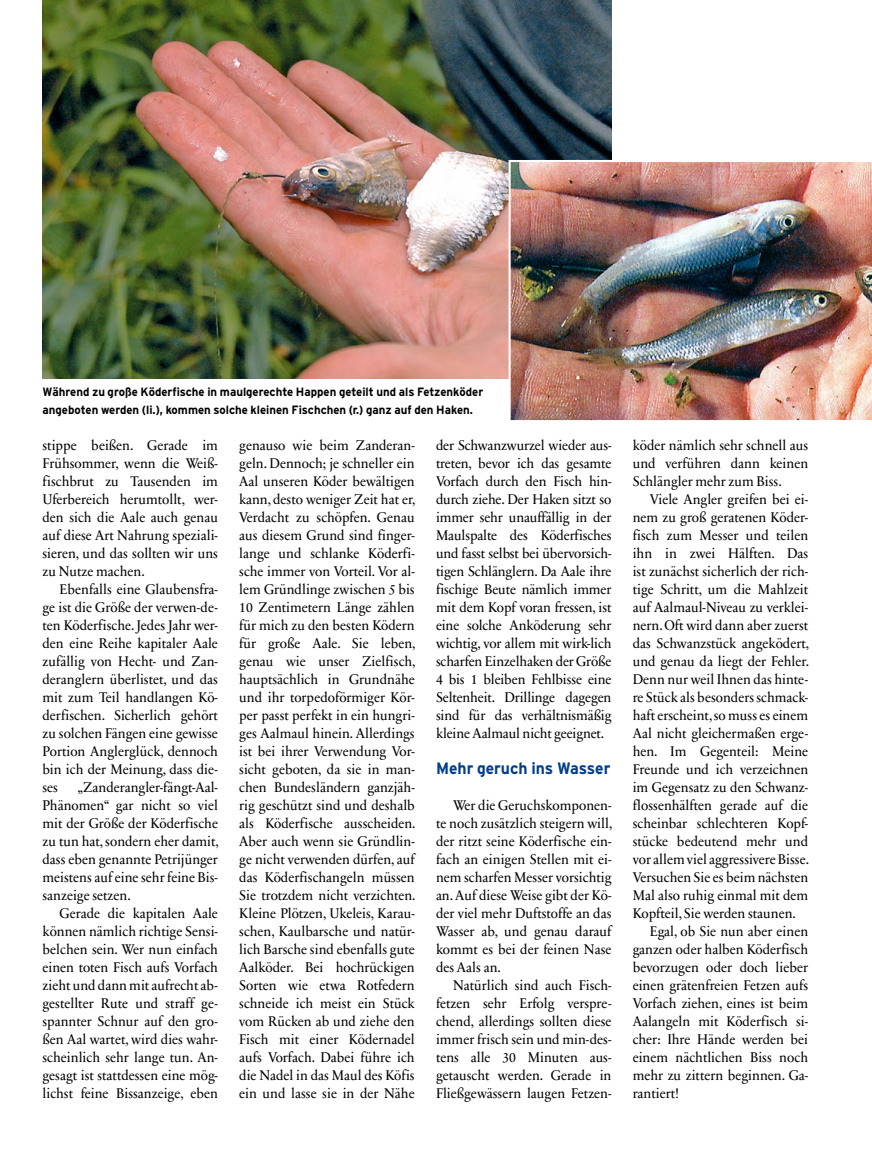
<style>
.page{position:relative;width:872px;height:1174px;background:#fff}
.page>*{position:absolute;margin:0;border:0;box-sizing:border-box;transform-origin:0 0}
.Zwischenüberschrift{font:700 16.5px "Parey Interstate";color:#003e8f;scale:.95 1}
.Fließtext_mit_Einzug{font:14.25px/18px "Sabon Next LT Pro";color:#000;text-align:justify;scale:.95 1}
.BU{font:700 12px/18px "Parey Interstate";color:#000;scale:.95 1}
</style>
<div class="page">
<img style="left:43px;top:0;width:568px;height:378px">
<img style="left:508px;top:160px;width:364px;height:261px">
<p class="BU" style="left:43px;top:383px;width:465px">Während zu große Köderfische in maulgerechte Happen geteilt und als Fetzenköder angeboten werden (li.), kommen solche kleinen Fischchen (r.) ganz auf den Haken.</p>
<p class="Fließtext_mit_Einzug" style="left:43px;top:436px;width:186px">stippe beißen. Gerade im Frühsommer, wenn die Weiß&shy;fischbrut zu Tausenden im Uferbereich herumtollt, wer&shy;den sich die Aale auch genau auf diese Art Nahrung speziali&shy;sieren, und das sollten wir uns zu Nutze machen.</p>
<p class="Fließtext_mit_Einzug" style="left:43px;top:580px;width:186px;text-indent:17px">Ebenfalls eine Glaubensfra&shy;ge ist die Größe der verwen-de&shy;ten Köderfische. Jedes Jahr wer&shy;den eine Reihe kapitaler Aale zufällig von Hecht- und Zan&shy;deranglern überlistet, und das mit zum Teil handlangen Kö&shy;derfischen. Sicherlich gehört zu solchen Fängen eine gewisse Portion Anglerglück, dennoch bin ich der Meinung, dass die&shy;ses</p>
<p class="Fließtext_mit_Einzug" style="left:43px;top:778px;width:187px;text-indent:35px">„Zanderangler-fängt-Aal-Phänomen“ gar nicht so viel mit der Größe der Köderfische zu tun hat, sondern eher damit, dass eben genannte Petrijünger meistens auf eine sehr feine Bis&shy;sanzeige setzen.</p>
<p class="Fließtext_mit_Einzug" style="left:43px;top:904px;width:186px;text-indent:17px">Gerade die kapitalen Aale können nämlich richtige Sensi&shy;belchen sein. Wer nun einfach einen toten Fisch aufs Vorfach zieht und dann mit aufrecht ab&shy;gestellter Rute und straff ge&shy;spannter Schnur auf den gro&shy;ßen Aal wartet, wird dies wahr&shy;scheinlich sehr lange tun. An&shy;gesagt ist stattdessen eine mög&shy;lichst feine Bissanzeige, eben</p>
<p class="Fließtext_mit_Einzug" style="left:239px;top:436px;width:187px">genauso wie beim Zanderan&shy;geln. Dennoch; je schneller ein Aal unseren Köder bewältigen kann, desto weniger Zeit hat er, Verdacht zu schöpfen. Genau aus diesem Grund sind finger&shy;lange und schlanke Köderfi&shy;sche immer von Vorteil. Vor al&shy;lem Gründlinge zwischen 5 bis 10 Zentimetern Länge zählen für mich zu den besten Ködern für große Aale. Sie leben, genau wie unser Zielfisch, hauptsächlich in Grundnähe und ihr torpedoförmiger Kör&shy;per passt perfekt in ein hungri&shy;ges Aalmaul hinein. Allerdings ist bei ihrer Verwendung Vor&shy;sicht geboten, da sie in man&shy;chen Bundesländern ganzjäh&shy;rig geschützt sind und deshalb als Köderfische ausscheiden.<br>Aber auch wenn sie Gründlin&shy;ge nicht verwenden dürfen, auf das Köderfischangeln müssen Sie trotzdem nicht verzichten.<br>Kleine Plötzen, Ukeleis, Karau&shy;schen, Kaulbarsche und natür&shy;lich Barsche sind ebenfalls gute Aalköder. Bei hochrückigen Sorten wie etwa Rotfedern schneide ich meist ein Stück vom Rücken ab und ziehe den Fisch mit einer Ködernadel aufs Vorfach. Dabei führe ich die Nadel in das Maul des Köfis ein und lasse sie in der Nähe</p>
<p class="Fließtext_mit_Einzug" style="left:436px;top:436px;width:186px">der Schwanzwurzel wieder aus&shy;treten, bevor ich das gesamte Vorfach durch den Fisch hin&shy;durch ziehe. Der Haken sitzt so immer sehr unauffällig in der Maulspalte des Köderfisches und fasst selbst bei übervorsich&shy;tigen Schlänglern. Da Aale ihre fischige Beute nämlich immer mit dem Kopf voran fressen, ist eine solche Anköderung sehr wichtig, vor allem mit wirk-lich scharfen Einzelhaken der Größe 4 bis 1 bleiben Fehlbisse eine Seltenheit. Drillinge dagegen sind für das verhältnismäßig kleine Aalmaul nicht geeignet.</p>
<p class="Zwischenüberschrift" style="left:436px;top:759px;width:185px">Mehr geruch ins Wasser</p>
<p class="Fließtext_mit_Einzug" style="left:436px;top:796px;width:187px;text-indent:17px">Wer die Geruchskomponen&shy;te noch zusätzlich steigern will, der ritzt seine Köderfische ein&shy;fach an einigen Stellen mit ei&shy;nem scharfen Messer vorsichtig an. Auf diese Weise gibt der Kö&shy;der viel mehr Duftstoffe an das Wasser ab, und genau darauf kommt es bei der feinen Nase des Aals an.</p>
<p class="Fließtext_mit_Einzug" style="left:436px;top:976px;width:186px;text-indent:17px">Natürlich sind auch Fisch&shy;fetzen sehr Erfolg verspre&shy;chend, allerdings sollten diese immer frisch sein und min-des&shy;tens alle 30 Minuten aus&shy;getauscht werden. Gerade in Fließgewässern laugen Fetzen-</p>
<p class="Fließtext_mit_Einzug" style="left:632px;top:436px;width:186px">köder nämlich sehr schnell aus und verführen dann keinen Schlängler mehr zum Biss.</p>
<p class="Fließtext_mit_Einzug" style="left:632px;top:490px;width:187px;text-indent:17px">Viele Angler greifen bei ei&shy;nem zu groß geratenen Köder&shy;fisch zum Messer und teilen ihn in zwei Hälften. Das ist zunächst sicherlich der rich&shy;tige Schritt, um die Mahlzeit auf Aalmaul-Niveau zu verklei&shy;nern. Oft wird dann aber zuerst das Schwanzstück angeködert, und genau da liegt der Fehler.<br>Denn nur weil Ihnen das hinte&shy;re Stück als besonders schmack&shy;haft erscheint, so muss es einem Aal nicht gleichermaßen erge&shy;hen. Im Gegenteil: Meine Freunde und ich verzeichnen im Gegensatz zu den Schwanz&shy;flossenhälften gerade auf die scheinbar schlechteren Kopf&shy;stücke bedeutend mehr und vor allem viel aggressivere Bisse.<br>Versuchen Sie es beim nächsten Mal also ruhig einmal mit dem Kopfteil, Sie werden staunen.</p>
<p class="Fließtext_mit_Einzug" style="left:632px;top:922px;width:186px;text-indent:17px">Egal, ob Sie nun aber einen ganzen oder halben Köderfisch bevorzugen oder doch lieber einen grätenfreien Fetzen aufs Vorfach ziehen, eines ist beim Aalangeln mit Köderfisch si&shy;cher: Ihre Hände werden bei einem nächtlichen Biss noch mehr zu zittern beginnen. Ga&shy;rantiert!</p>
</div>
